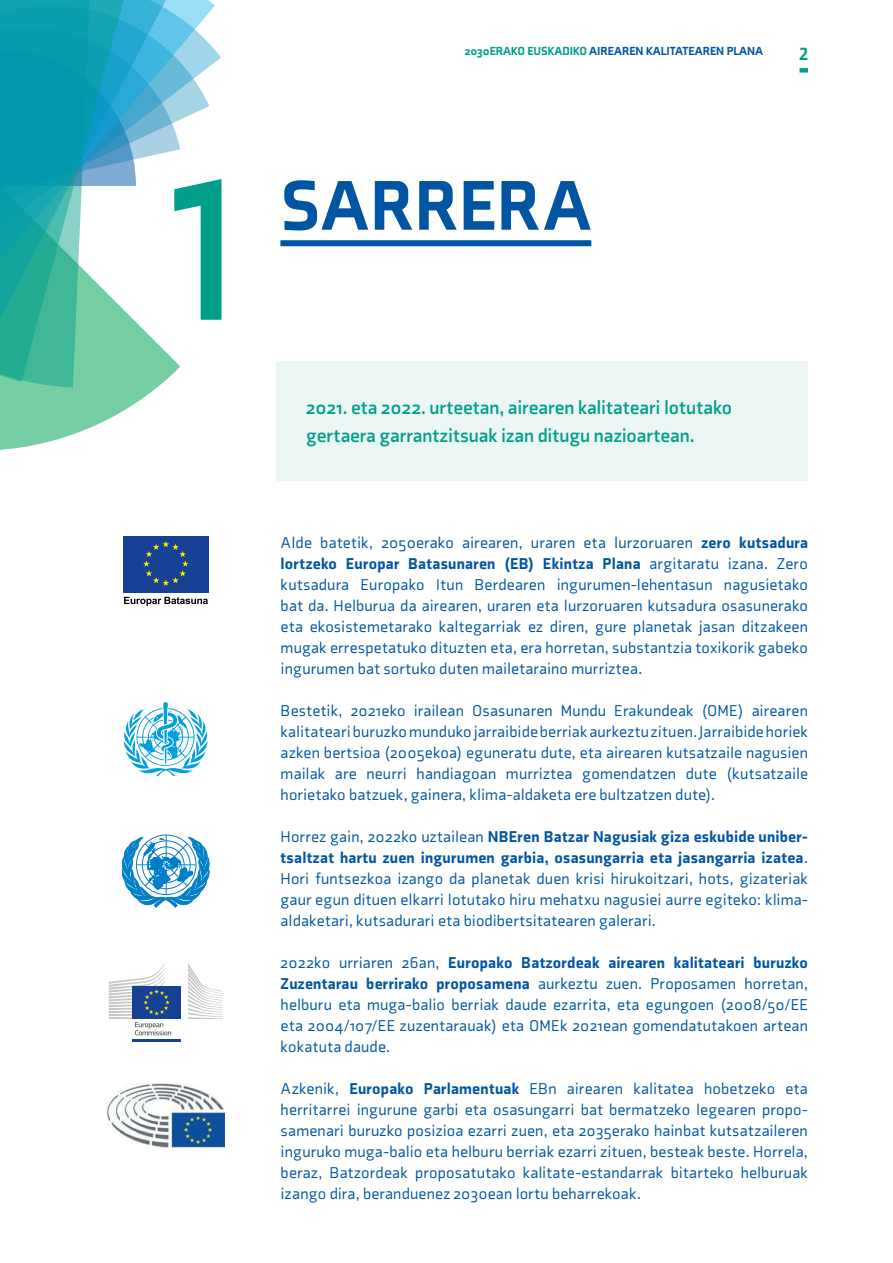
<style>
.page{position:relative;width:893px;height:1263px;background:#fff}
.page>*{position:absolute;margin:0;border:0;box-sizing:border-box;transform-origin:0 0}
.t1{font:700 205.2px "Axia";color:#009e8b}
.t2{font:900 72px "Axia";letter-spacing:.01em;color:#0055a3}
.t3{font:700 19.5px/27.3px "Axia";letter-spacing:.005em;color:#009e8b}
.t4{font:900 18px "Axia";color:#009e8b}
.t5{font:16.05px/21px "Axia";letter-spacing:.015em;color:#0055a3;text-align:justify}
.t6{font:900 12px "Axia";color:#0055a3}
.s1{color:#009e8b}
.s2{font-weight:900}
</style>
<div class="page">
<div style="left:799px;top:68px;width:9px;height:5px;background:#009e8b"></div>
<svg style="left:0;top:387px;width:158px;height:63px;fill:#76cea4"></svg>
<svg style="left:0;top:361px;width:180px;height:26px;background:#85d3b0"></svg>
<svg style="left:191px;top:0;width:24px;height:115px"></svg>
<svg style="left:151px;top:0;width:40px;height:361px"></svg>
<svg style="left:0;top:0;width:151px;height:382px;background:#4bb7ba"></svg>
<svg style="left:124px;top:597px;width:84px;height:9px"></svg>
<div style="left:123px;top:536px;width:85px;height:56px;background:#164194"></div>
<svg style="left:143px;top:541px;width:46px;height:45px"></svg>
<div style="left:280px;top:240px;width:311px;height:6px;background:#0055a3"></div>
<div style="left:276px;top:361px;width:532px;height:120px;background:#ecf6f5"></div>
<svg style="left:122px;top:835px;width:87px;height:72px"></svg>
<div style="left:132px;top:986px;width:49px;height:33px;background:#164194"></div>
<hr style="left:132px;top:1039px;width:49px;height:3px;background:#164194">
<svg style="left:188px;top:963px;width:35px;height:56px"></svg>
<svg style="left:109px;top:964px;width:62px;height:71px"></svg>
<img style="left:107px;top:1083px;width:118px;height:65px">
<svg style="left:123px;top:702px;width:85px;height:74px"></svg>
<p class="t6" style="left:465px;top:44px;width:300px"><span class="s1">2030ERAKO EUSKADIKO</span> AIREAREN KALITATEAREN PLANA</p>
<p class="t4" style="left:799px;top:42px;width:10px">2</p>
<h1 class="t1" style="left:172px;top:126px;width:69px">1</h1>
<h2 class="t2" style="left:280px;top:161px;width:312px">SARRERA</h2>
<p class="t3" style="left:306px;top:394px;width:427px">2021. eta 2022. urteetan, airearen kalitateari lotutako gertaera garrantzitsuak izan ditugu nazioartean.</p>
<p class="t5" style="left:281px;top:532px;width:529px">Alde batetik, 2050erako airearen, uraren eta lurzoruaren <span class="s2">zero kutsadura lortzeko Europar Batasunaren (EB) Ekintza Plana</span> argitaratu izana. Zero kutsadura Europako Itun Berdearen ingurumen-lehentasun nagusietako bat da. Helburua da airearen, uraren eta lurzoruaren kutsadura osasunerako eta ekosistemetarako kaltegarriak ez diren, gure planetak jasan ditzakeen mugak errespetatuko dituzten eta, era horretan, substantzia toxikorik gabeko ingurumen bat sortuko duten mailetaraino murriztea.</p>
<p class="t5" style="left:281px;top:700px;width:529px">Bestetik, 2021eko irailean Osasunaren Mundu Erakundeak (OME) airearen kalitateari buruzko munduko jarraibide berriak aurkeztu zituen. Jarraibide horiek azken bertsioa (2005ekoa) eguneratu dute, eta airearen kutsatzaile nagusien mailak are neurri handiagoan murriztea gomendatzen dute (kutsatzaile horietako batzuek, gainera, klima-aldaketa ere bultzatzen dute).</p>
<p class="t5" style="left:281px;top:826px;width:529px">Horrez gain, 2022ko uztailean <span class="s2">NBEren Batzar Nagusiak giza eskubide uniber&shy;tsaltzat hartu zuen ingurumen garbia, osasungarria eta jasangarria izatea</span>.<br>Hori funtsezkoa izango da planetak duen krisi hirukoitzari, hots, gizateriak gaur egun dituen elkarri lotutako hiru mehatxu nagusiei aurre egiteko: klima&shy;aldaketari, kutsadurari eta biodibertsitatearen galerari.</p>
<p class="t5" style="left:281px;top:952px;width:529px">2022ko urriaren 26an, <span class="s2">Europako Batzordeak airearen kalitateari buruzko Zuzentarau berrirako proposamena</span> aurkeztu zuen. Proposamen horretan, helburu eta muga-balio berriak daude ezarrita, eta egungoen (2008/50/EE eta 2004/107/EE zuzentarauak) eta OMEk 2021ean gomendatutakoen artean kokatuta daude.</p>
<p class="t5" style="left:281px;top:1078px;width:529px">Azkenik, <span class="s2">Europako Parlamentuak</span> EBn airearen kalitatea hobetzeko eta herritarrei ingurune garbi eta osasungarri bat bermatzeko legearen propo&shy;samenari buruzko posizioa ezarri zuen, eta 2035erako hainbat kutsatzaileren inguruko muga-balio eta helburu berriak ezarri zituen, besteak beste. Horrela, beraz, Batzordeak proposatutako kalitate-estandarrak bitarteko helburuak izango dira, beranduenez 2030ean lortu beharrekoak.</p>
</div>
